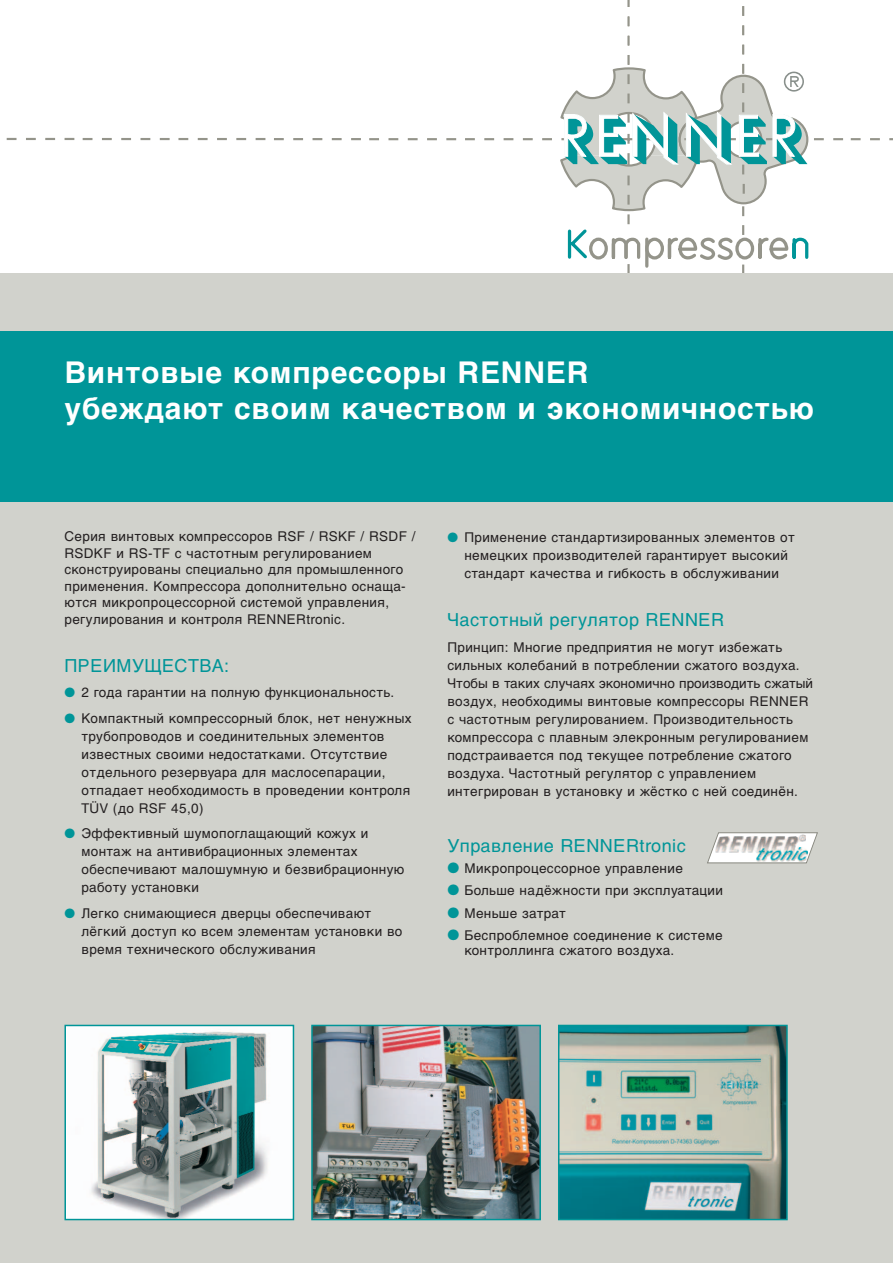
<style>
.page{position:relative;width:893px;height:1263px;background:#fff}
.page>*{position:absolute;margin:0;border:0;box-sizing:border-box;transform-origin:0 0}
.t1{font:700 30px/36px "Helvetica Cyr";letter-spacing:.03em;color:#fff}
.t2{font:18px "Helvetica Cyr Upright";letter-spacing:.03em;color:#009598}
.t3{font:13.5px/18px "Helvetica Cyr Upright";letter-spacing:.03em;color:#231f20}
.s1{color:#009598}
.s2{font-family:"Helvetica Neue"}
</style>
<div class="page">
<div style="left:0;top:272px;width:892px;height:991px;background:#d1d2cc"></div>
<svg style="left:369px;top:138px;width:10px;height:2px"></svg>
<svg style="left:388px;top:138px;width:10px;height:2px"></svg>
<svg style="left:408px;top:138px;width:9px;height:2px"></svg>
<svg style="left:427px;top:138px;width:10px;height:2px"></svg>
<svg style="left:446px;top:138px;width:10px;height:2px"></svg>
<svg style="left:274px;top:138px;width:10px;height:2px"></svg>
<svg style="left:293px;top:138px;width:10px;height:2px"></svg>
<svg style="left:312px;top:138px;width:10px;height:2px"></svg>
<svg style="left:332px;top:138px;width:9px;height:2px"></svg>
<svg style="left:351px;top:138px;width:10px;height:2px"></svg>
<svg style="left:178px;top:138px;width:10px;height:2px"></svg>
<svg style="left:198px;top:138px;width:9px;height:2px"></svg>
<svg style="left:217px;top:138px;width:10px;height:2px"></svg>
<svg style="left:236px;top:138px;width:10px;height:2px"></svg>
<svg style="left:255px;top:138px;width:10px;height:2px"></svg>
<svg style="left:83px;top:138px;width:9px;height:2px"></svg>
<svg style="left:102px;top:138px;width:10px;height:2px"></svg>
<svg style="left:121px;top:138px;width:10px;height:2px"></svg>
<svg style="left:140px;top:138px;width:10px;height:2px"></svg>
<svg style="left:160px;top:138px;width:10px;height:2px"></svg>
<svg style="left:7px;top:138px;width:10px;height:2px"></svg>
<svg style="left:26px;top:138px;width:10px;height:2px"></svg>
<svg style="left:45px;top:138px;width:10px;height:2px"></svg>
<svg style="left:65px;top:138px;width:9px;height:2px"></svg>
<svg style="left:560px;top:0;width:263px;height:272px"></svg>
<svg style="left:833px;top:138px;width:10px;height:2px"></svg>
<svg style="left:850px;top:138px;width:10px;height:2px"></svg>
<svg style="left:870px;top:138px;width:9px;height:2px"></svg>
<div style="left:0;top:332px;width:892px;height:170px;background:#009598"></div>
<img style="left:67px;top:1028px;width:224px;height:189px">
<div style="left:64px;top:1025px;width:230px;height:195px;border:2px solid #009598"></div>
<img style="left:314px;top:1028px;width:224px;height:189px">
<div style="left:311px;top:1025px;width:230px;height:195px;border:2px solid #009598"></div>
<img style="left:561px;top:1028px;width:223px;height:189px">
<div style="left:558px;top:1025px;width:229px;height:195px;border:2px solid #009598"></div>
<svg style="left:707px;top:833px;width:110px;height:30px"></svg>
<h1 class="t1" style="left:64px;top:358px;width:750px">Винтовые компрессоры RENNER<br>убеждают своим качеством и экономичностью</h1>
<p class="t3" style="left:64px;top:530px;width:352px;line-height:16.5px">Серия винтовых компрессоров RSF / RSKF / RSDF / RSDKF и RS-TF с частотным регулированием сконструированы специально для промышленного применения. Компрессора дополнительно оснаща&shy;ются микропроцессорной системой управления, регулирования и контроля RENNERtronic.</p>
<h2 class="t2" style="left:64px;top:659px;width:166px">ПРЕИМУЩЕСТВА:</h2>
<p class="t3" style="left:64px;top:685px;width:331px"><span class="s1">●</span> 2 года гарантии на полную функциональность.</p>
<p class="t3" style="left:81px;top:710px;width:331px;text-indent:-17px"><span class="s1">●</span> Компактный компрессорный блок, нет ненужных трубопроводов и соединительных элементов известных своими недостатками. Отсутствие отдельного резервуара для маслосепарации, отпадает необходимость в проведении контроля <span class="s2">TÜV</span> (до RSF 45,0)</p>
<p class="t3" style="left:81px;top:826px;width:324px;text-indent:-17px"><span class="s1">●</span> Эффективный шумопоглащающий кожух и монтаж на антивибрационных элементах обеспечивают малошумную и безвибрационную работу установки</p>
<p class="t3" style="left:81px;top:905px;width:322px;text-indent:-17px"><span class="s1">●</span> Легко снимающиеся дверцы обеспечивают лёгкий доступ ко всем элементам установки во время технического обслуживания</p>
<p class="t3" style="left:464px;top:530px;width:332px;text-indent:-17px"><span class="s1">●</span> Применение стандартизированных элементов от немецких производителей гарантирует высокий стандарт качества и гибкость в обслуживании</p>
<h2 class="t2" style="left:447px;top:613px;width:278px">Частотный регулятор RENNER</h2>
<p class="t3" style="left:447px;top:639px;width:367px">Принцип: Многие предприятия не могут избежать сильных колебаний в потреблении сжатого воздуха.<br>Чтобы в таких случаях экономично производить сжатый воздух, необходимы винтовые компрессоры RENNER с частотным регулированием. Производительность компрессора c плавным элекронным регулированием подстраивается под текущее потребление сжатого воздуха. Частотный регулятор с управлением интегрирован в установку и жёстко с ней соединён.</p>
<h2 class="t2" style="left:447px;top:839px;width:240px">Управление RENNERtronic</h2>
<p class="t3" style="left:447px;top:860px;width:237px"><span class="s1">●</span> Микропроцессорное управление</p>
<p class="t3" style="left:447px;top:883px;width:277px"><span class="s1">●</span> Больше надёжности при эксплуатации</p>
<p class="t3" style="left:447px;top:905px;width:120px"><span class="s1">●</span> Меньше затрат</p>
<p class="t3" style="left:464px;top:929px;width:260px;line-height:15px;text-indent:-17px"><span class="s1">●</span> Беспроблемное соединение к системе контроллинга сжатого воздуха.</p>
</div>
